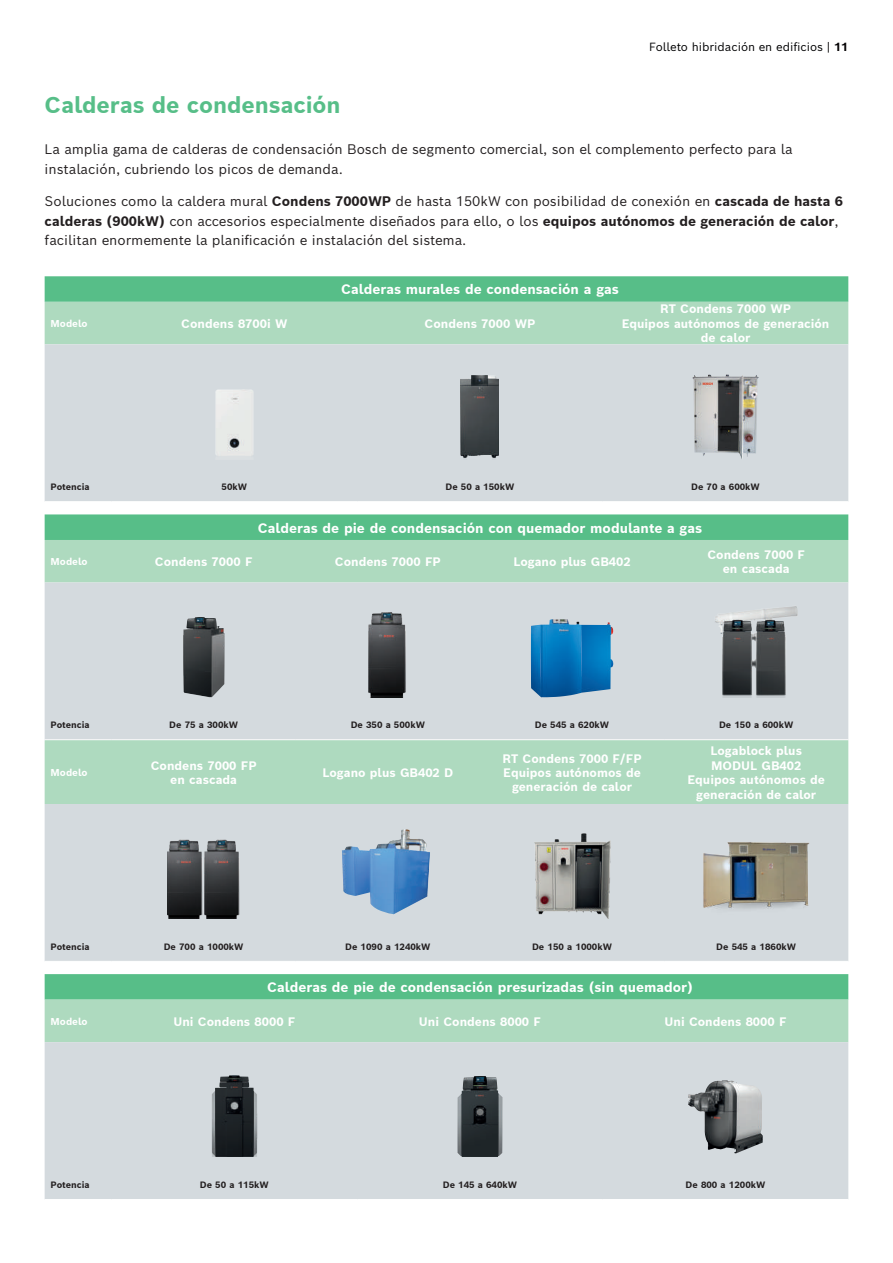
<style>
.page{position:relative;width:893px;height:1263px;background:#fff}
.page>*{position:absolute;margin:0;border:0;box-sizing:border-box;transform-origin:0 0}
.t1{font:700 22.5px "Bosch Sans";letter-spacing:-.005em;color:#57be88}
.t2{font:13.5px/19.5px "Bosch Sans";color:#231f20}
.t3{font:700 13.5px "Bosch Sans";color:#fff}
.t4{font:700 12px/14.4px "Bosch Sans";color:#fff;text-align:center}
.t5{font:11.55px "Bosch Sans";color:#000002}
.t6{font:700 9.75px "Bosch Sans";color:#fff}
.t7{font:700 9px "Bosch Sans";color:#231f20}
.s1{color:#030102}
.s2{font-weight:700;color:#030102}
.s3{font-weight:700}
</style>
<div class="page">
<svg style="left:45px;top:276px;width:803px;height:68px;background:#8ecfaa"></svg>
<div style="left:45px;top:344px;width:803px;height:157px;background:#d4dade"></div>
<img style="left:206px;top:389px;width:57px;height:70px">
<img style="left:461px;top:376px;width:38px;height:83px">
<img style="left:692px;top:374px;width:48px;height:82px">
<svg style="left:45px;top:974px;width:803px;height:68px;background:#8ecfaa"></svg>
<div style="left:45px;top:1042px;width:803px;height:157px;background:#d4dade"></div>
<img style="left:211px;top:1075px;width:46px;height:82px">
<img style="left:457px;top:1076px;width:45px;height:81px">
<img style="left:688px;top:1080px;width:75px;height:73px">
<svg style="left:45px;top:514px;width:803px;height:68px;background:#8dcfaa"></svg>
<div style="left:45px;top:582px;width:803px;height:157px;background:#d4dade"></div>
<img style="left:183px;top:617px;width:42px;height:80px">
<img style="left:369px;top:608px;width:38px;height:89px">
<img style="left:531px;top:619px;width:82px;height:78px">
<img style="left:711px;top:604px;width:90px;height:93px">
<div style="left:45px;top:740px;width:803px;height:64px;background:#aedabf"></div>
<div style="left:45px;top:804px;width:803px;height:157px;background:#d4dade"></div>
<img style="left:167px;top:835px;width:36px;height:84px">
<img style="left:205px;top:835px;width:35px;height:84px">
<img style="left:341px;top:829px;width:89px;height:85px">
<img style="left:531px;top:832px;width:82px;height:87px">
<img style="left:700px;top:829px;width:112px;height:90px">
<h1 class="t1" style="left:45px;top:89px;width:297px">Calderas de condensación</h1>
<p class="t5" style="left:649px;top:38px;width:201px">Folleto hibridación en edificios <span class="s1">|</span> <span class="s2">11</span></p>
<p class="t2" style="left:45px;top:138px;width:749px">La amplia gama de calderas de condensación Bosch de segmento comercial, son el complemento perfecto para la instalación, cubriendo los picos de demanda.</p>
<p class="t2" style="left:45px;top:190px;width:800px">Soluciones como la caldera mural <span class="s3">Condens 7000WP</span> de hasta 150kW con posibilidad de conexión en <span class="s3">cascada de hasta 6 calderas (900kW)</span> con accesorios especialmente diseñados para ello, o los <span class="s3">equipos autónomos de generación de calor</span>, facilitan enormemente la planificación e instalación del sistema.</p>
<p class="t3" style="left:341px;top:280px;width:279px">Calderas murales de condensación a gas</p>
<p class="t6" style="left:51px;top:317px;width:39px">Modelo</p>
<p class="t4" style="left:181px;top:316px;width:108px">Condens 8700i W</p>
<p class="t4" style="left:425px;top:316px;width:112px">Condens 7000 WP</p>
<p class="t4" style="left:622px;top:302px;width:209px">RT Condens 7000 WP<br>Equipos autónomos de generación de calor</p>
<p class="t7" style="left:51px;top:481px;width:41px">Potencia</p>
<p class="t7" style="left:222px;top:481px;width:27px">50kW</p>
<p class="t7" style="left:445px;top:481px;width:70px">De 50 a 150kW</p>
<p class="t7" style="left:691px;top:481px;width:70px">De 70 a 600kW</p>
<p class="t3" style="left:258px;top:519px;width:446px">Calderas de pie de condensación con quemador modulante a gas</p>
<p class="t6" style="left:51px;top:555px;width:39px">Modelo</p>
<p class="t4" style="left:155px;top:554px;width:99px">Condens 7000 F</p>
<p class="t4" style="left:335px;top:554px;width:107px">Condens 7000 FP</p>
<p class="t4" style="left:513px;top:554px;width:119px">Logano plus GB402</p>
<p class="t4" style="left:707px;top:547px;width:99px">Condens 7000 F en cascada</p>
<p class="t7" style="left:51px;top:719px;width:41px">Potencia</p>
<p class="t7" style="left:169px;top:719px;width:70px">De 75 a 300kW</p>
<p class="t7" style="left:351px;top:719px;width:76px">De 350 a 500kW</p>
<p class="t7" style="left:535px;top:719px;width:76px">De 545 a 620kW</p>
<p class="t7" style="left:719px;top:719px;width:76px">De 150 a 600kW</p>
<p class="t6" style="left:51px;top:766px;width:39px">Modelo</p>
<p class="t4" style="left:151px;top:758px;width:107px">Condens 7000 FP en cascada</p>
<p class="t4" style="left:322px;top:765px;width:132px">Logano plus GB402 D</p>
<p class="t4" style="left:502px;top:751px;width:141px">RT Condens 7000 F/FP<br>Equipos autónomos de generación de calor</p>
<p class="t4" style="left:687px;top:743px;width:139px">Logablock plus<br>MODUL GB402<br>Equipos autónomos de generación de calor</p>
<p class="t7" style="left:51px;top:940px;width:41px">Potencia</p>
<p class="t7" style="left:164px;top:940px;width:81px">De 700 a 1000kW</p>
<p class="t7" style="left:345px;top:940px;width:87px">De 1090 a 1240kW</p>
<p class="t7" style="left:532px;top:940px;width:81px">De 150 a 1000kW</p>
<p class="t7" style="left:716px;top:940px;width:81px">De 545 a 1860kW</p>
<p class="t3" style="left:267px;top:978px;width:427px">Calderas de pie de condensación presurizadas (sin quemador)</p>
<p class="t6" style="left:51px;top:1015px;width:39px">Modelo</p>
<p class="t4" style="left:173px;top:1014px;width:124px">Uni Condens 8000 F</p>
<p class="t4" style="left:419px;top:1014px;width:124px">Uni Condens 8000 F</p>
<p class="t4" style="left:664px;top:1014px;width:124px">Uni Condens 8000 F</p>
<p class="t7" style="left:51px;top:1179px;width:41px">Potencia</p>
<p class="t7" style="left:200px;top:1179px;width:71px">De 50 a 115kW</p>
<p class="t7" style="left:443px;top:1179px;width:76px">De 145 a 640kW</p>
<p class="t7" style="left:686px;top:1179px;width:81px">De 800 a 1200kW</p>
</div>
